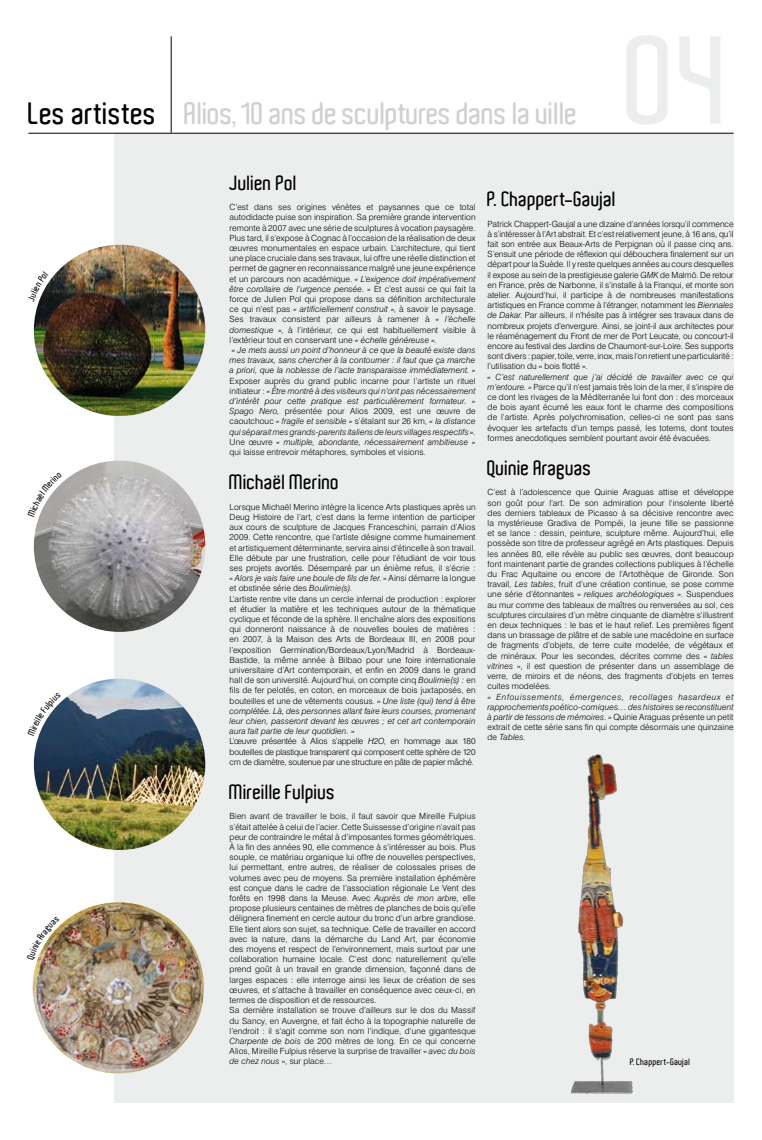
<style>
.page{position:relative;width:762px;height:1140px;background:#fff}
.page>*{position:absolute;margin:0;border:0;box-sizing:border-box;transform-origin:0 0}
.t1{font:600 30px "Aldo";letter-spacing:-.02em;color:#cfd0d2}
.t2{font:600 20px "Aldo";letter-spacing:-.005em;color:#000}
.t3{font:600 9px "Aldo";letter-spacing:.015em;color:#000}
.t4{font:300 8.5px/10.2px "Swiss 721 BT";letter-spacing:.01em;color:#000}
.t5{font:italic 300 8.5px/10.2px "Swiss 721 BT";letter-spacing:.01em;color:#000;text-align:justify}
.s1{color:#000}
.s2{font-style:italic}
.s3{font-style:normal}
</style>
<div class="page">
<div style="left:114px;top:133px;width:619px;height:969px;background:#eceded"></div>
<hr style="left:28px;top:133px;width:705px;height:1px;background:#000">
<hr style="left:170px;top:36px;width:1px;height:97px;background:#000">
<img style="left:34px;top:245px;width:171px;height:171px;border-radius:86px">
<img style="left:34px;top:460px;width:171px;height:172px;border-radius:86px">
<img style="left:34px;top:678px;width:171px;height:172px;border-radius:86px">
<img style="left:33px;top:902px;width:171px;height:171px;border-radius:85px">
<img style="left:571px;top:754px;width:62px;height:340px">
<svg style="left:38px;top:283px;width:10px;height:19px"></svg>
<svg style="left:39px;top:483px;width:23px;height:34px"></svg>
<svg style="left:38px;top:702px;width:23px;height:34px"></svg>
<svg style="left:37px;top:926px;width:22px;height:34px"></svg>
<h1 class="t1" style="left:28px;top:96px;width:550px"><span class="s1">Les artistes</span> Alios, 10 ans de sculptures dans la ville</h1>
<h2 class="t2" style="left:229px;top:171px;width:69px">Julien Pol</h2>
<p class="t4" style="left:229px;top:202px;width:247px">C’est dans ses origines vénètes et paysannes que ce total autodidacte puise son inspiration. Sa première grande intervention remonte à 2007 avec une série de sculptures à vocation paysagère.<br>Plus tard, il s’expose à Cognac à l’occasion de la réalisation de deux œuvres monumentales en espace urbain. L’architecture, qui tient une place cruciale dans ses travaux, lui offre une réelle distinction et permet de gagner en reconnaissance malgré une jeune expérience et un parcours non académique. <span class="s2">« L’exigence doit impérativement être corollaire de l’urgence pensée. »</span> Et c’est aussi ce qui fait la force de Julien Pol qui propose dans sa définition architecturale ce qui n’est pas <span class="s2">« artificiellement construit »</span>, à savoir le paysage.<br>Ses travaux consistent par ailleurs à ramener à <span class="s2">« l’échelle domestique »</span>, à l’intérieur, ce qui est habituellement visible à l’extérieur tout en conservant une <span class="s2">« échelle généreuse ».<br>« Je mets aussi un point d’honneur à ce que la beauté existe dans mes travaux, sans chercher à la contourner : il faut que ça marche a priori, que la noblesse de l’acte transparaisse immédiatement. »</span></p>
<p class="t5" style="left:229px;top:375px;width:247px"><span class="s3">Exposer auprès du grand public incarne pour l’artiste un rituel initiateur :</span> « être montré à des visiteurs qui n’ont pas nécessairement d’intérêt pour cette pratique est particulièrement formateur. » Spago Nero<span class="s3">, présentée pour Alios 2009, est une œuvre de caoutchouc</span> « fragile et sensible » <span class="s3">s’étalant sur 26 km,</span> « la distance qui séparait mes grands-parents italiens de leurs villages respectifs ».<br><span class="s3">Une œuvre</span> « multiple, abondante, nécessairement ambitieuse » <span class="s3">qui laisse entrevoir métaphores, symboles et visions.</span></p>
<h2 class="t2" style="left:229px;top:471px;width:111px">Michaël Merino</h2>
<p class="t4" style="left:229px;top:501px;width:247px">Lorsque Michaël Merino intègre la licence Arts plastiques après un Deug Histoire de l’art, c’est dans la ferme intention de participer aux cours de sculpture de Jacques Franceschini, parrain d’Alios 2009. Cette rencontre, que l’artiste désigne comme humainement et artistiquement déterminante, servira ainsi d’étincelle à son travail.<br>Elle débute par une frustration, celle pour l’étudiant de voir tous ses projets avortés. Désemparé par un énième refus, il s’écrie : « <span class="s2">Alors je vais faire une boule de fils de fer</span>. » Ainsi démarre la longue et obstinée série des <span class="s2">Boulimie(s)</span>.<br>L’artiste rentre vite dans un cercle infernal de production : explorer et étudier la matière et les techniques autour de la thématique cyclique et féconde de la sphère. Il enchaîne alors des expositions qui donneront naissance à de nouvelles boules de matières : en 2007, à la Maison des Arts de Bordeaux III, en 2008 pour l’exposition Germination/Bordeaux/Lyon/Madrid à Bordeaux-Bastide, la même année à Bilbao pour une foire internationale universitaire d’Art contemporain, et enfin en 2009 dans le grand hall de son université. Aujourd’hui, on compte cinq <span class="s2">Boulimie(s) :</span> en fils de fer pelotés, en coton, en morceaux de bois juxtaposés, en bouteilles et une de vêtements cousus. « <span class="s2">Une liste (qui) tend à être complétée. Là, des personnes allant faire leurs courses, promenant leur chien, passeront devant les œuvres ; et cet art contemporain aura fait partie de leur quotidien.</span> »<br>L’œuvre présentée à Alios s’appelle <span class="s2">H2O</span>, en hommage aux 180 bouteilles de plastique transparent qui composent cette sphère de 120 cm de diamètre, soutenue par une structure en pâte de papier mâché.</p>
<h2 class="t2" style="left:229px;top:780px;width:107px">Mireille Fulpius</h2>
<p class="t4" style="left:229px;top:811px;width:247px">Bien avant de travailler le bois, il faut savoir que Mireille Fulpius s’était attelée à celui de l’acier. Cette Suissesse d’origine n’avait pas peur de contraindre le métal à d’imposantes formes géométriques.<br>À la fin des années 90, elle commence à s’intéresser au bois. Plus souple, ce matériau organique lui offre de nouvelles perspectives, lui permettant, entre autres, de réaliser de colossales prises de volumes avec peu de moyens. Sa première installation éphémère est conçue dans le cadre de l’association régionale Le Vent des forêts en 1998 dans la Meuse. Avec <span class="s2">Auprès de mon arbre,</span> elle propose plusieurs centaines de mètres de planches de bois qu’elle délignera finement en cercle autour du tronc d’un arbre grandiose.<br>Elle tient alors son sujet, sa technique. Celle de travailler en accord avec la nature, dans la démarche du Land Art, par économie des moyens et respect de l’environnement, mais surtout par une collaboration humaine locale. C’est donc naturellement qu’elle prend goût à un travail en grande dimension, façonné dans de larges espaces : elle interroge ainsi les lieux de création de ses œuvres, et s’attache à travailler en conséquence avec ceux-ci, en termes de disposition et de ressources.<br>Sa dernière installation se trouve d’ailleurs sur le dos du Massif du Sancy, en Auvergne, et fait écho à la topographie naturelle de l’endroit : il s’agit comme son nom l’indique, d’une gigantesque <span class="s2">Charpente de bois</span> de 200 mètres de long. En ce qui concerne Alios, Mireille Fulpius réserve la surprise de travailler « <span class="s2">avec du bois de chez nous</span> », sur place…</p>
<h2 class="t2" style="left:487px;top:188px;width:130px">P. Chappert-Gaujal</h2>
<p class="t4" style="left:487px;top:218px;width:247px;text-align:justify">Patrick Chappert-Gaujal a une dizaine d’années lorsqu’il commence à s’intéresser à l’Art abstrait. Et c’est relativement jeune, à 16 ans, qu’il fait son entrée aux Beaux-Arts de Perpignan où il passe cinq ans.<br>S’ensuit une période de réflexion qui débouchera finalement sur un départ pour la Suède. Il y reste quelques années au cours desquelles il expose au sein de la prestigieuse galerie <span class="s2">GMK</span> de Malmö. De retour en France, près de Narbonne, il s’installe à la Franqui, et monte son atelier. Aujourd’hui, il participe à de nombreuses manifestations artistiques en France comme à l’étranger, notamment les <span class="s2">Biennales de Dakar</span>. Par ailleurs, il n’hésite pas à intégrer ses travaux dans de nombreux projets d’envergure. Ainsi, se joint-il aux architectes pour le réaménagement du Front de mer de Port Leucate, ou concourt-il encore au festival des Jardins de Chaumont-sur-Loire. Ses supports sont divers : papier, toile, verre, inox, mais l’on retient une particularité : l’utilisation du « bois flotté ».</p>
<p class="t4" style="left:487px;top:371px;width:247px;text-align:justify"><span class="s2">« C’est naturellement que j’ai décidé de travailler avec ce qui m’entoure. »</span> Parce qu’il n’est jamais très loin de la mer, il s’inspire de ce dont les rivages de la Méditerranée lui font don : des morceaux de bois ayant écumé les eaux font le charme des compositions de l’artiste. Après polychromisation, celles-ci ne sont pas sans évoquer les artefacts d’un temps passé, les totems, dont toutes formes anecdotiques semblent pourtant avoir été évacuées.</p>
<h2 class="t2" style="left:487px;top:457px;width:106px">Quinie Araguas</h2>
<p class="t4" style="left:487px;top:487px;width:247px">C’est à l’adolescence que Quinie Araguas attise et développe son goût pour l’art. De son admiration pour l’insolente liberté des derniers tableaux de Picasso à sa décisive rencontre avec la mystérieuse Gradiva de Pompéi, la jeune fille se passionne et se lance : dessin, peinture, sculpture même. Aujourd’hui, elle possède son titre de professeur agrégé en Arts plastiques. Depuis les années 80, elle révèle au public ses œuvres, dont beaucoup font maintenant partie de grandes collections publiques à l’échelle du Frac Aquitaine ou encore de l’Artothèque de Gironde. Son travail, <span class="s2">Les tables</span>, fruit d’une création continue, se pose comme une série d’étonnantes « <span class="s2">reliques archéologiques</span> ». Suspendues au mur comme des tableaux de maîtres ou renversées au sol, ces sculptures circulaires d’un mètre cinquante de diamètre s’illustrent en deux techniques : le bas et le haut relief. Les premières figent dans un brassage de plâtre et de sable une macédoine en surface de fragments d’objets, de terre cuite modelée, de végétaux et de minéraux. Pour les secondes, décrites comme des « <span class="s2">tables vitrines</span> », il est question de présenter dans un assemblage de verre, de miroirs et de néons, des fragments d’objets en terres cuites modelées.<br>« <span class="s2">Enfouissements, émergences, recollages hasardeux et rapprochements poético-comiques… des histoires se reconstituent à partir de tessons de mémoires</span>. » Quinie Araguas présente un petit extrait de cette série sans fin qui compte désormais une quinzaine de <span class="s2">Tables</span>.</p>
<p class="t3" style="left:629px;top:1056px;width:62px">P. Chappert-Gaujal</p>
</div>
